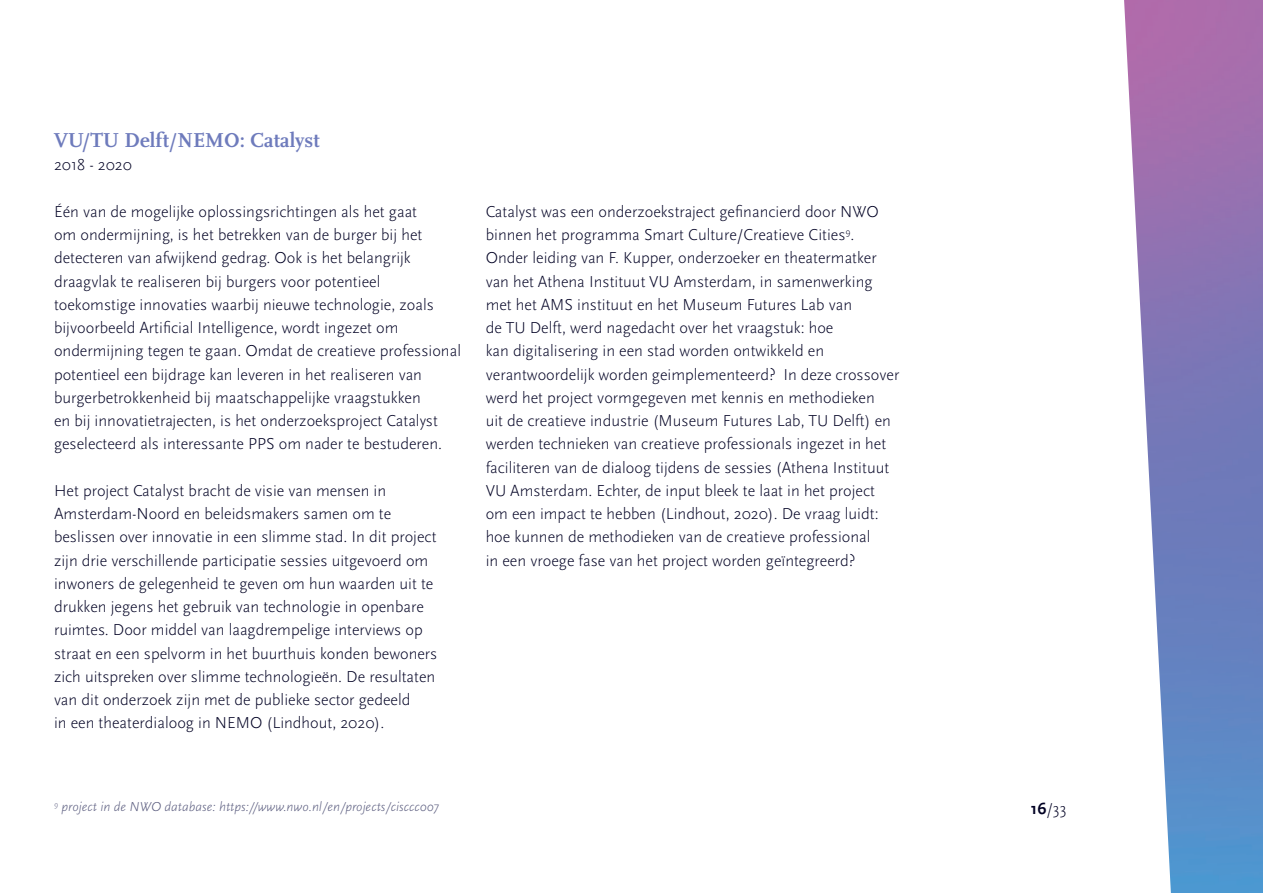
<style>
.page{position:relative;width:1263px;height:893px;background:#fff}
.page>*{position:absolute;margin:0;border:0;box-sizing:border-box;transform-origin:0 0}
.Paragraph_Style_Body{font:700 21px "Scala Pro";color:#6e7bbc}
.Paragraph_Style_Body-2{font:300 16.5px/23.2px "Scala Sans Pro";color:#000023}
.t1{font:italic 300 13.5px "Scala Sans Pro";color:#57597c}
.s1{font-weight:700}
</style>
<div class="page">
<img style="left:1124px;top:0;width:139px;height:893px">
<p class="Paragraph_Style_Body" style="left:54px;top:128px;width:267px">VU/TU Delft/NEMO: Catalyst</p>
<p class="Paragraph_Style_Body-2" style="left:54px;top:153px;width:80px">2018 - 2020</p>
<p class="Paragraph_Style_Body-2" style="left:54px;top:200px;width:409px">Één van de mogelijke oplossingsrichtingen als het gaat<br>om ondermijning, is het betrekken van de burger bij het detecteren van afwijkend gedrag. Ook is het belangrijk draagvlak te realiseren bij burgers voor potentieel toekomstige innovaties waarbij nieuwe technologie, zoals bijvoorbeeld Artificial Intelligence, wordt ingezet om ondermijning tegen te gaan. Omdat de creatieve professional potentieel een bijdrage kan leveren in het realiseren van burgerbetrokkenheid bij maatschappelijke vraagstukken<br>en bij innovatietrajecten, is het onderzoeksproject Catalyst geselecteerd als interessante PPS om nader te bestuderen.</p>
<p class="Paragraph_Style_Body-2" style="left:54px;top:479px;width:385px">Het project Catalyst bracht de visie van mensen in Amsterdam-Noord en beleidsmakers samen om te beslissen over innovatie in een slimme stad. In dit project zijn drie verschillende participatie sessies uitgevoerd om inwoners de gelegenheid te geven om hun waarden uit te drukken jegens het gebruik van technologie in openbare ruimtes. Door middel van laagdrempelige interviews op straat en een spelvorm in het buurthuis konden bewoners zich uitspreken over slimme technologieën. De resultaten van dit onderzoek zijn met de publieke sector gedeeld<br>in een theaterdialoog in NEMO (Lindhout, 2020).</p>
<p class="Paragraph_Style_Body-2" style="left:486px;top:200px;width:415px">Catalyst was een onderzoekstraject gefinancierd door NWO binnen het programma Smart Culture/Creatieve Cities<sup>9</sup>.<br>Onder leiding van F. Kupper, onderzoeker en theatermatker van het Athena Instituut VU Amsterdam, in samenwerking met het AMS instituut en het Museum Futures Lab van<br>de TU Delft, werd nagedacht over het vraagstuk: hoe<br>kan digitalisering in een stad worden ontwikkeld en verantwoordelijk worden geimplementeerd? In deze crossover werd het project vormgegeven met kennis en methodieken<br>uit de creatieve industrie (Museum Futures Lab, TU Delft) en werden technieken van creatieve professionals ingezet in het faciliteren van de dialoog tijdens de sessies (Athena Instituut VU Amsterdam. Echter, de input bleek te laat in het project om een impact te hebben (Lindhout, 2020). De vraag luidt: hoe kunnen de methodieken van de creatieve professional<br>in een vroege fase van het project worden geïntegreerd?</p>
<p class="t1" style="left:54px;top:799px;width:386px"><sup>9</sup> project in de NWO database: https://www.nwo.nl/en/projects/cisccc007</p>
<p class="Paragraph_Style_Body-2" style="left:1031px;top:797px;width:37px"><span class="s1">16</span>/33</p>
</div>
